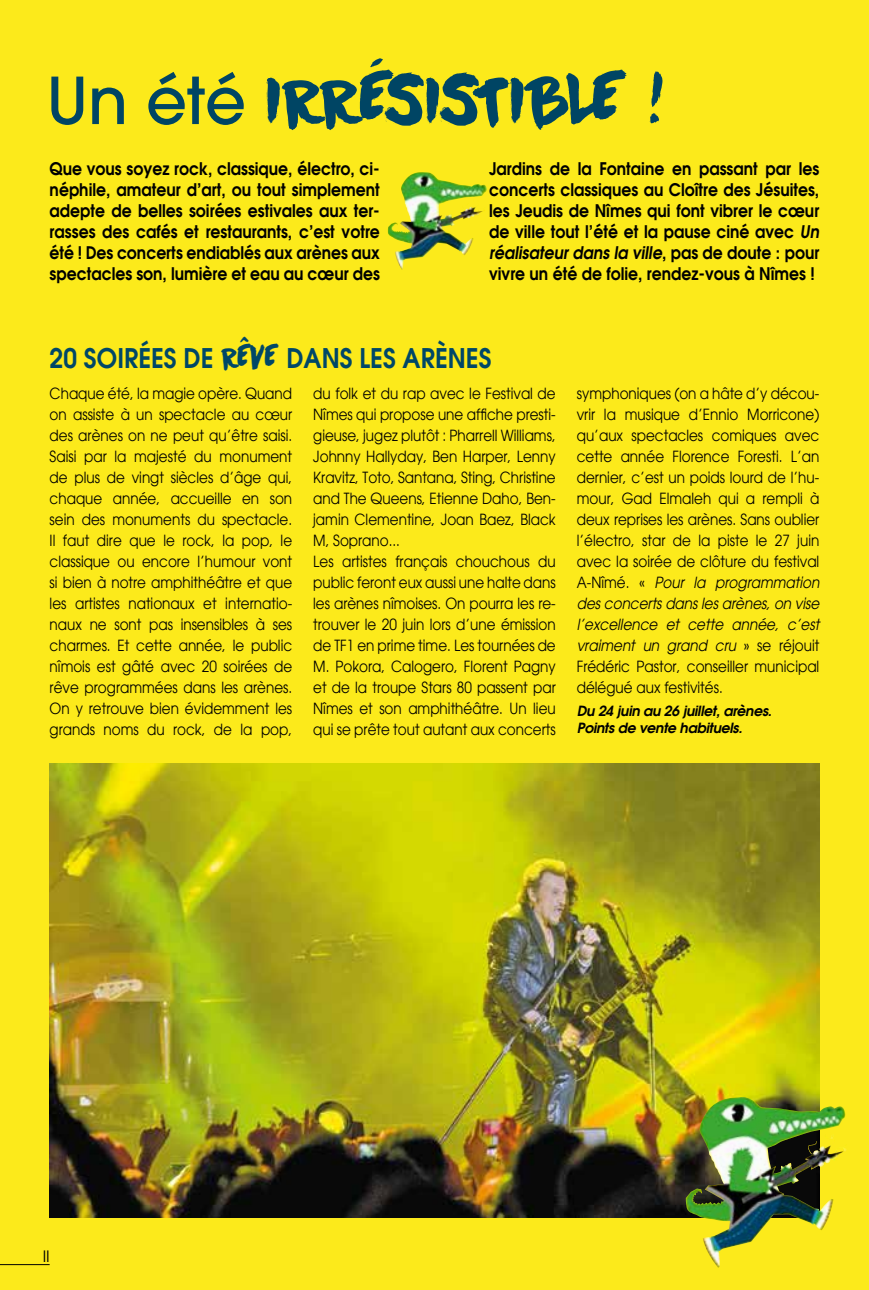
<style>
.page{position:relative;width:869px;height:1290px;background:#fff}
.page>*{position:absolute;margin:0;border:0;box-sizing:border-box;transform-origin:0 0}
.Titre_-_Couverture{font:64.23px "DK Downward Fall";letter-spacing:-.095em;color:#004564}
.Titre_programme_agen{font:600 26.95px "Avant Garde";color:#004767;scale:.91 1}
.Chapô_noir{font:600 17.32px/21px "Avant Garde";color:#000;text-align:justify;scale:.9 1}
.t1{font:15.75px "Avant Garde";color:#000}
.Texte_courant{font:15.4px/21px "Avant Garde";color:#000;text-align:justify;scale:.88 1}
.Infos_-_Agenda{font:italic 600 14px/17.5px "Avant Garde";color:#000}
.s1{font-family:"Avant Garde";font-weight:500}
.s2{font-family:"DK Downward Fall";font-weight:400;font-size:28.88px}
.s3{font-style:italic}
</style>
<div class="page">
<div style="left:0;top:0;width:868px;height:1290px;background:#fcea1b"></div>
<hr style="left:0;top:1264px;width:50px;height:1px;background:#000">
<img style="left:50px;top:763px;width:769px;height:455px">
<img style="left:387px;top:172px;width:96px;height:98px">
<img style="left:685px;top:1098px;width:158px;height:170px">
<p class="Titre_-_Couverture" style="left:47px;top:54px;width:619px"><span class="s1">Un été</span> IRRÉSISTIBLE !</p>
<p class="Chapô_noir" style="left:50px;top:158px;width:368px">Que vous soyez rock, classique, électro, ci&shy;néphile, amateur d’art, ou tout simplement adepte de belles soirées estivales aux ter&shy;rasses des cafés et restaurants, c’est votre été ! Des concerts endiablés aux arènes aux spectacles son, lumière et eau au cœur des</p>
<p class="Chapô_noir" style="left:489px;top:158px;width:371px;text-align:left">Jardins de la Fontaine en passant par les concerts classiques au Cloître des Jésuites, les Jeudis de Nîmes qui font vibrer le cœur de ville tout l’été et la pause ciné avec Un réalisateur dans la ville, p a s d e d o u t e : p o u r vivre un été de folie, rendez-vous à Nîmes !</p>
<p class="Titre_programme_agen" style="left:50px;top:341px;width:486px">20 SOIRÉES DE <span class="s2">RÊVE</span> DANS LES ARÈNES</p>
<p class="Texte_courant" style="left:313px;top:383px;width:277px">du folk et du rap avec le Festival de Nîmes qui propose une affiche presti&shy;gieuse, jugez plutôt : Pharrell Williams, Johnny Hallyday, Ben Harper, Lenny Kravitz, Toto, Santana, Sting, Christine and The Queens, Etienne Daho, Ben&shy;jamin Clementine, Joan Baez, Black M, Soprano...</p>
<p class="Texte_courant" style="left:313px;top:551px;width:277px">Les artistes français chouchous du public feront eux aussi une halte dans les arènes nîmoises. On pourra les re&shy;trouver le 20 juin lors d’une émission de TF1 en prime time. Les tournées de M. Pokora, Calogero, Florent Pagny et de la troupe Stars 80 passent par Nîmes et son amphithéâtre. Un lieu qui se prête tout autant aux concerts</p>
<p class="Texte_courant" style="left:50px;top:383px;width:277px">Chaque été, la magie opère. Quand on assiste à un spectacle au cœur des arènes on ne peut qu’être saisi.<br>Saisi par la majesté du monument de plus de vingt siècles d’âge qui, chaque année, accueille en son sein des monuments du spectacle.<br>Il faut dire que le rock, la pop, le classique ou encore l’humour vont si bien à notre amphithéâtre et que les artistes nationaux et internatio&shy;naux ne sont pas insensibles à ses charmes. Et cette année, le public nîmois est gâté avec 20 soirées de rêve programmées dans les arènes.<br>On y retrouve bien évidemment les grands noms du rock, de la pop,</p>
<p class="Texte_courant" style="left:576px;top:383px;width:281px;text-align:left">symphoniques (on a hâte d’y décou&shy;vrir la musique d’Ennio Morricone) qu’aux spectacles comiques avec cette année Florence Foresti. L’an dernier, c’est un poids lourd de l’hu&shy;mour, Gad Elmaleh qui a rempli à deux reprises les arènes. Sans oublier l’électro, star de la piste le 27 juin avec la soirée de clôture du festival A - Nîm é . « <span class="s3">Pour la programmation desconcertsdanslesarènes,on vise l’excellence et cette année, c’est vraiment un grand cru</span> » s e r éj o u i t Frédéric Pastor, conseiller municipal délégué aux festivités.</p>
<p class="Infos_-_Agenda" style="left:576px;top:701px;width:200px">Du 24 juin au 26 juillet,arènes.<br>Pointsde vente habituels.</p>
<p class="t1" style="left:43px;top:1247px;width:8px">II</p>
</div>
